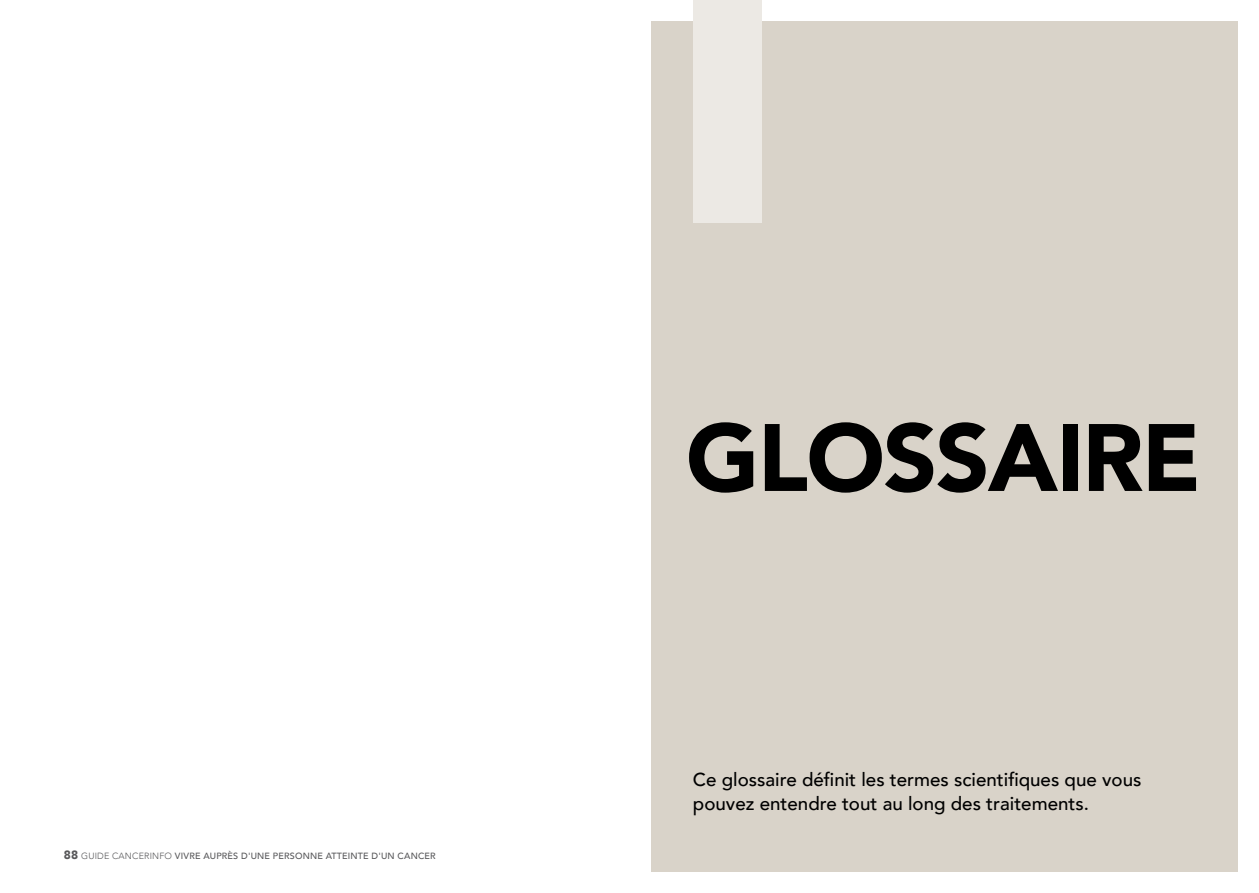
<style>
.page{position:relative;width:1259px;height:893px;background:#fff}
.page>*{position:absolute;margin:0;border:0;box-sizing:border-box;transform-origin:0 0}
.t1{font:900 94.5px "Avenir";letter-spacing:-.02em;color:#000}
.t2{font:500 18.75px/24px "Avenir";color:#000}
.t3{font:500 9px "Avenir";letter-spacing:.02em;color:#58585a}
.s1{font-weight:900;font-size:12px}
.s2{font-weight:300}
</style>
<div class="page">
<div style="left:651px;top:21px;width:586px;height:851px;background:#d9d3c9"></div>
<div style="left:693px;top:0;width:69px;height:223px;background:#ece9e4"></div>
<p class="t3" style="left:64px;top:848px;width:373px"><span class="s1">88</span> <span class="s2">GUIDE CANCERINFO</span> VIVRE AUPRÈS D'UNE PERSONNE ATTEINTE D'UN CANCER</p>
<h1 class="t1" style="left:686px;top:377px;width:517px">GLOSSAIRE</h1>
<p class="t2" style="left:693px;top:766px;width:450px">Ce glossaire définit les termes scientifiques que vous pouvez entendre tout au long des traitements.</p>
</div>
